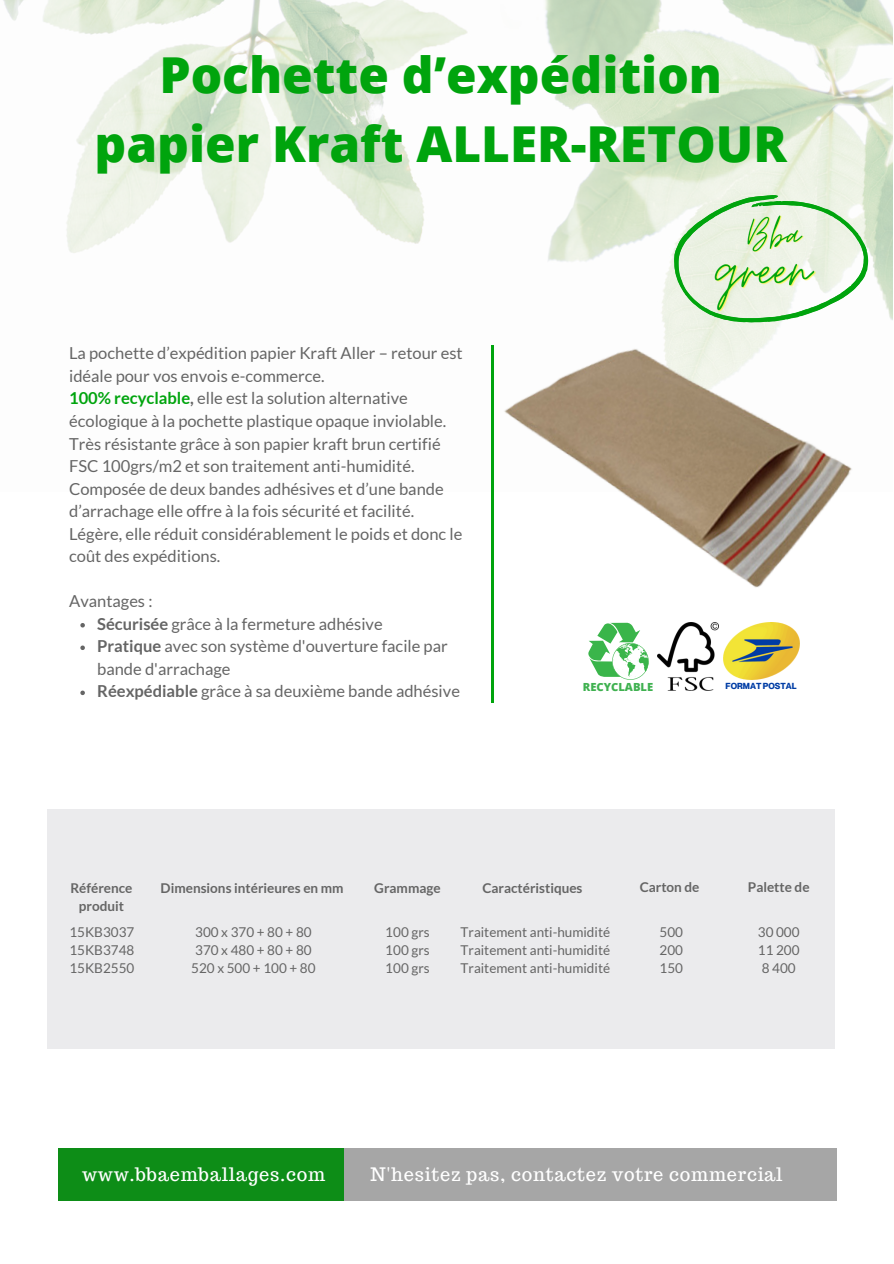
<style>
.page{position:relative;width:894px;height:1264px;background:#fff}
.page>*{position:absolute;margin:0;border:0;box-sizing:border-box;transform-origin:0 0}
.t1{font:800 49.5px/68.7px "Open Sans";color:#00a40d;text-align:center}
.t2{font:18.15px "Trocchi";letter-spacing:.04em;color:#fff}
.t3{font:16.5px/22.5px "Lato";color:#656565}
.t4{font:13.5px "Lato";color:#656565}
.t5{font:700 13.5px "Lato";color:#656565}
.t6{font:800 11.1px "Open Sans";color:#3fb150}
.t7{font:700 8.55px "Neue Montreal";color:#003da5}
.s1{font-weight:700;color:#00a40d}
.s2{font-weight:700}
</style>
<div class="page">
<img style="left:3px;top:0;width:889px;height:320px">
<img style="left:469px;top:307px;width:407px;height:306px">
<hr style="left:491px;top:345px;width:2px;height:357px;background:#00a40d">
<svg style="left:673px;top:195px;width:195px;height:127px"></svg>
<div style="left:343px;top:1148px;width:493px;height:53px;background:#a6a6a6"></div>
<div style="left:58px;top:1148px;width:285px;height:53px;background:#0d8d17"></div>
<div style="left:47px;top:809px;width:787px;height:238px;background:#ebebed"></div>
<img style="left:723px;top:622px;width:76px;height:57px">
<img style="left:657px;top:622px;width:61px;height:68px">
<svg style="left:588px;top:622px;width:60px;height:57px"></svg>
<svg style="left:80px;top:623px;width:5px;height:4px"></svg>
<svg style="left:80px;top:645px;width:5px;height:5px"></svg>
<svg style="left:80px;top:690px;width:5px;height:5px"></svg>
<img style="left:747px;top:204px;width:57px;height:23px">
<img style="left:714px;top:227px;width:103px;height:88px">
<p class="t1" style="left:94px;top:39px;width:693px">Pochette d’expédition papier Kraft ALLER-RETOUR</p>
<p class="t3" style="left:69px;top:342px;width:395px">La pochette d’expédition papier Kraft Aller – retour est idéale pour vos envois e-commerce.</p>
<p class="t3" style="left:69px;top:387px;width:378px"><span class="s1">100% recyclable</span><span class="s2">,</span> elle est la solution alternative écologique à la pochette plastique opaque inviolable.</p>
<p class="t3" style="left:69px;top:432px;width:373px">Très résistante grâce à son papier kraft brun certifié<br>FSC 100grs/m2 et son traitement anti-humidité.</p>
<p class="t3" style="left:69px;top:477px;width:376px">Composée de deux bandes adhésives et d’une bande d’arrachage elle offre à la fois sécurité et facilité.</p>
<p class="t3" style="left:69px;top:522px;width:394px">Légère, elle réduit considérablement le poids et donc le coût des expéditions.</p>
<p class="t3" style="left:69px;top:589px;width:85px">Avantages :</p>
<p class="t3" style="left:97px;top:612px;width:287px"><span class="s2">Sécurisée</span> grâce à la fermeture adhésive</p>
<p class="t3" style="left:97px;top:634px;width:352px"><span class="s2">Pratique</span> avec son système d'ouverture facile par bande d'arrachage</p>
<p class="t3" style="left:97px;top:679px;width:364px"><span class="s2">Réexpédiable</span> grâce à sa deuxième bande adhésive</p>
<p class="t6" style="left:582px;top:679px;width:72px">RECYCLABLE</p>
<p class="t7" style="left:725px;top:681px;width:73px">FORMAT POSTAL</p>
<p class="t5" style="left:70px;top:879px;width:64px">Référence</p>
<p class="t5" style="left:79px;top:897px;width:47px">produit</p>
<p class="t4" style="left:69px;top:923px;width:66px">15KB3037</p>
<p class="t4" style="left:69px;top:941px;width:66px">15KB3748</p>
<p class="t4" style="left:69px;top:959px;width:66px">15KB2550</p>
<p class="t5" style="left:161px;top:879px;width:184px">Dimensions intérieures en mm</p>
<p class="t4" style="left:195px;top:923px;width:118px">300x370+80+80</p>
<p class="t4" style="left:195px;top:941px;width:118px">370x480+80+80</p>
<p class="t4" style="left:191px;top:959px;width:126px">520 x 500 + 100 + 80</p>
<p class="t5" style="left:374px;top:879px;width:68px">Grammage</p>
<p class="t5" style="left:639px;top:878px;width:61px">Carton de</p>
<p class="t5" style="left:482px;top:879px;width:102px">Caractéristiques</p>
<p class="t4" style="left:460px;top:923px;width:151px">Traitement anti-humidité</p>
<p class="t4" style="left:460px;top:941px;width:151px">Traitement anti-humidité</p>
<p class="t4" style="left:460px;top:959px;width:151px">Traitement anti-humidité</p>
<p class="t4" style="left:385px;top:923px;width:46px">100 grs</p>
<p class="t4" style="left:385px;top:941px;width:46px">100 grs</p>
<p class="t4" style="left:385px;top:959px;width:46px">100 grs</p>
<p class="t4" style="left:659px;top:923px;width:25px">500</p>
<p class="t4" style="left:659px;top:941px;width:25px">200</p>
<p class="t4" style="left:659px;top:959px;width:25px">150</p>
<p class="t5" style="left:747px;top:878px;width:63px">Palette de</p>
<p class="t4" style="left:757px;top:923px;width:43px">30 000</p>
<p class="t4" style="left:757px;top:941px;width:43px">11 200</p>
<p class="t4" style="left:761px;top:959px;width:35px">8 400</p>
<p class="t2" style="left:82px;top:1162px;width:244px">www.bbaemballages.com</p>
<p class="t2" style="left:370px;top:1162px;width:413px">N'hesitez pas, contactez votre commercial</p>
<p class="t2" style="left:379px;top:1162px;width:413px">N'hesitez pas, contactez votre commercial</p>
</div>
